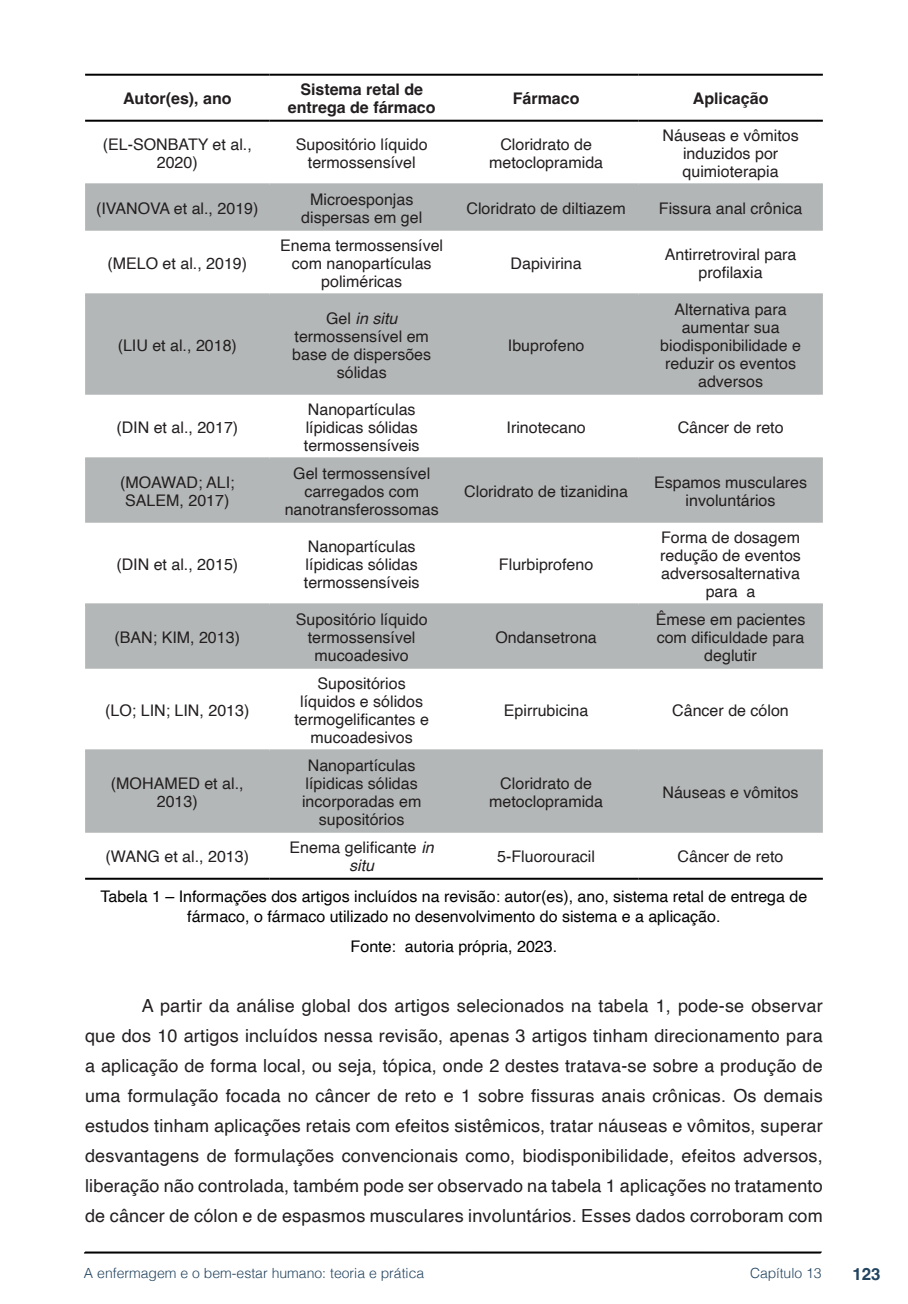
<style>
.page{position:relative;width:908px;height:1304px;background:#fff}
.page>*{position:absolute;margin:0;border:0;box-sizing:border-box;transform-origin:0 0}
.t1{font:18px/30px "Helvetica";letter-spacing:.01em;color:#231f20;text-align:justify}
.t2{font:700 16.8px "Helvetica";color:#23445f}
.t3{font:16px/18px "Helvetica";color:#231f20;text-align:center}
.t4{font:16px/19.2px "Helvetica";color:#000;text-align:center}
.t5{font:700 16px/18px "Helvetica";color:#231f20;text-align:center}
.t6{font:300 14px "Helvetica";color:#23445f}
.s1{font-style:italic}
</style>
<div class="page">
<svg style="left:84px;top:1251px;width:737px;height:3px;background:#515151"></svg>
<div style="left:85px;top:186px;width:737px;height:45px;background:#b2b6b6"></div>
<svg style="left:85px;top:296px;width:737px;height:537px;fill:#b4b7b7"></svg>
<hr style="left:85px;top:603px;width:184px;height:3px;background:#b4b7b7">
<hr style="left:269px;top:603px;width:185px;height:3px;background:#b4b7b7">
<hr style="left:454px;top:603px;width:184px;height:3px;background:#b4b7b7">
<hr style="left:638px;top:603px;width:184px;height:3px;background:#b4b7b7">
<hr style="left:85px;top:74px;width:184px;height:2px;background:#000001">
<hr style="left:269px;top:74px;width:185px;height:2px;background:#000001">
<hr style="left:454px;top:74px;width:184px;height:2px;background:#000001">
<hr style="left:638px;top:74px;width:184px;height:2px;background:#000001">
<hr style="left:85px;top:120px;width:184px;height:2px;background:#000001">
<hr style="left:269px;top:120px;width:185px;height:2px;background:#000001">
<hr style="left:454px;top:120px;width:184px;height:2px;background:#000001">
<hr style="left:638px;top:120px;width:184px;height:2px;background:#000001">
<hr style="left:85px;top:183px;width:184px;height:3px;background:#b2b6b6">
<hr style="left:269px;top:183px;width:185px;height:3px;background:#b2b6b6">
<hr style="left:454px;top:183px;width:184px;height:3px;background:#b2b6b6">
<hr style="left:638px;top:183px;width:184px;height:3px;background:#b2b6b6">
<hr style="left:85px;top:749px;width:184px;height:3px;background:#b4b7b7">
<hr style="left:269px;top:749px;width:185px;height:3px;background:#b4b7b7">
<hr style="left:454px;top:749px;width:184px;height:3px;background:#b4b7b7">
<hr style="left:638px;top:749px;width:184px;height:3px;background:#b4b7b7">
<hr style="left:85px;top:878px;width:184px;height:2px;background:#000001">
<hr style="left:269px;top:878px;width:185px;height:2px;background:#000001">
<hr style="left:454px;top:878px;width:184px;height:2px;background:#000001">
<hr style="left:638px;top:878px;width:184px;height:2px;background:#000001">
<hr style="left:85px;top:293px;width:184px;height:3px;background:#b4b7b7">
<hr style="left:269px;top:293px;width:185px;height:3px;background:#b4b7b7">
<hr style="left:454px;top:293px;width:184px;height:3px;background:#b4b7b7">
<hr style="left:638px;top:293px;width:184px;height:3px;background:#b4b7b7">
<hr style="left:85px;top:457px;width:184px;height:3px;background:#b4b7b7">
<hr style="left:269px;top:457px;width:185px;height:3px;background:#b4b7b7">
<hr style="left:454px;top:457px;width:184px;height:3px;background:#b4b7b7">
<hr style="left:638px;top:457px;width:184px;height:3px;background:#b4b7b7">
<p class="t5" style="left:123px;top:91px;width:110px">Autor(es), ano</p>
<p class="t5" style="left:288px;top:82px;width:149px">Sistema retal de entrega de fármaco</p>
<p class="t5" style="left:512px;top:91px;width:68px">Fármaco</p>
<p class="t5" style="left:692px;top:91px;width:77px">Aplicação</p>
<p class="t3" style="left:103px;top:136px;width:150px">(EL-SONBATY et al.,<br>2020)</p>
<p class="t3" style="left:296px;top:136px;width:133px">Supositório líquido termossensível</p>
<p class="t3" style="left:489px;top:136px;width:115px">Cloridrato de metoclopramida</p>
<p class="t3" style="left:662px;top:127px;width:138px">Náuseas e vômitos induzidos por quimioterapia</p>
<p class="t3" style="left:96px;top:200px;width:164px">(IVANOVA et al., 2019)</p>
<p class="t3" style="left:301px;top:191px;width:122px">Microesponjas dispersas em gel</p>
<p class="t3" style="left:466px;top:200px;width:161px">Cloridrato de diltiazem</p>
<p class="t3" style="left:658px;top:200px;width:145px">Fissura anal crônica</p>
<p class="t3" style="left:107px;top:255px;width:141px">(MELO et al., 2019)</p>
<p class="t3" style="left:280px;top:237px;width:164px">Enema termossensível com nanopartículas poliméricas</p>
<p class="t3" style="left:510px;top:255px;width:73px">Dapivirina</p>
<p class="t3" style="left:664px;top:246px;width:133px">Antirretroviral para profilaxia</p>
<p class="t3" style="left:118px;top:337px;width:121px">(LIU et al., 2018)</p>
<p class="t3" style="left:116px;top:419px;width:123px">(DIN et al., 2017)</p>
<p class="t3" style="left:292px;top:310px;width:140px">Gel <span class="s1">in situ </span>termossensível em base de dispersões sólidas</p>
<p class="t3" style="left:304px;top:401px;width:117px;text-align:left">Nanopartículas lípidicas sólidas termossensíveis</p>
<p class="t3" style="left:120px;top:474px;width:116px">(MOAWAD; ALI;<br>SALEM, 2017)</p>
<p class="t3" style="left:284px;top:465px;width:155px">Gel termossensível carregados com nanotransferossomas</p>
<p class="t3" style="left:116px;top:556px;width:123px">(DIN et al., 2015)</p>
<p class="t3" style="left:114px;top:629px;width:127px">(BAN; KIM, 2013)</p>
<p class="t3" style="left:105px;top:702px;width:146px">(LO; LIN; LIN, 2013)</p>
<p class="t3" style="left:111px;top:775px;width:134px">(MOHAMED et al.,<br>2013)</p>
<p class="t3" style="left:304px;top:538px;width:117px;text-align:left">Nanopartículas lípidicas sólidas termossensíveis</p>
<p class="t3" style="left:296px;top:611px;width:133px">Supositório líquido termossensível mucoadesivo</p>
<p class="t3" style="left:294px;top:675px;width:136px">Supositórios líquidos e sólidos termogelificantes e mucoadesivos</p>
<p class="t3" style="left:302px;top:757px;width:121px">Nanopartículas lípidicas sólidas incorporadas em supositórios</p>
<p class="t3" style="left:507px;top:337px;width:78px">Ibuprofeno</p>
<p class="t3" style="left:660px;top:301px;width:142px">Alternativa para aumentar sua biodisponibilidade e reduzir os eventos adversos</p>
<p class="t3" style="left:506px;top:419px;width:81px">Irinotecano</p>
<p class="t3" style="left:677px;top:419px;width:107px">Câncer de reto</p>
<p class="t3" style="left:464px;top:483px;width:165px">Cloridrato de tizanidina</p>
<p class="t3" style="left:653px;top:474px;width:154px">Espamos musculares involuntários</p>
<p class="t3" style="left:498px;top:556px;width:96px">Flurbiprofeno</p>
<p class="t3" style="left:495px;top:629px;width:103px">Ondansetrona</p>
<p class="t3" style="left:660px;top:529px;width:142px">Forma de dosagem redução de eventos adversosalternativa para a</p>
<p class="t3" style="left:655px;top:611px;width:151px">Êmese em pacientes com dificuldade para deglutir</p>
<p class="t3" style="left:503px;top:702px;width:86px">Epirrubicina</p>
<p class="t3" style="left:672px;top:702px;width:118px">Câncer de cólon</p>
<p class="t3" style="left:489px;top:775px;width:115px">Cloridrato de metoclopramida</p>
<p class="t3" style="left:662px;top:784px;width:138px">Náuseas e vômitos</p>
<p class="t3" style="left:105px;top:848px;width:145px">(WANG et al., 2013)</p>
<p class="t3" style="left:289px;top:839px;width:146px">Enema gelificante <span class="s1">in situ</span></p>
<p class="t3" style="left:497px;top:848px;width:99px">5-Fluorouracil</p>
<p class="t3" style="left:677px;top:848px;width:107px">Câncer de reto</p>
<p class="t4" style="left:100px;top:888px;width:708px">Tabela 1 – Informações dos artigos incluídos na revisão: autor(es), ano, sistema retal de entrega de fármaco, o fármaco utilizado no desenvolvimento do sistema e a aplicação.</p>
<p class="t4" style="left:350px;top:937px;width:208px">Fonte: autoria própria, 2023.</p>
<p class="t1" style="left:85px;top:991px;width:738px;text-indent:57px">A partir da análise global dos artigos selecionados na tabela 1, pode-se observar que dos 10 artigos incluídos nessa revisão, apenas 3 artigos tinham direcionamento para a aplicação de forma local, ou seja, tópica, onde 2 destes tratava-se sobre a produção de uma formulação focada no câncer de reto e 1 sobre fissuras anais crônicas. Os demais estudos tinham aplicações retais com efeitos sistêmicos, tratar náuseas e vômitos, superar desvantagens de formulações convencionais como, biodisponibilidade, efeitos adversos, liberação não controlada, também pode ser observado na tabela 1 aplicações no tratamento de câncer de cólon e de espasmos musculares involuntários. Esses dados corroboram com</p>
<p class="t6" style="left:84px;top:1261px;width:342px">A enfermagem e o bem-estar humano: teoria e prática</p>
<p class="t6" style="left:749px;top:1261px;width:73px">Capítulo 13</p>
<p class="t2" style="left:851px;top:1264px;width:30px">123</p>
</div>
